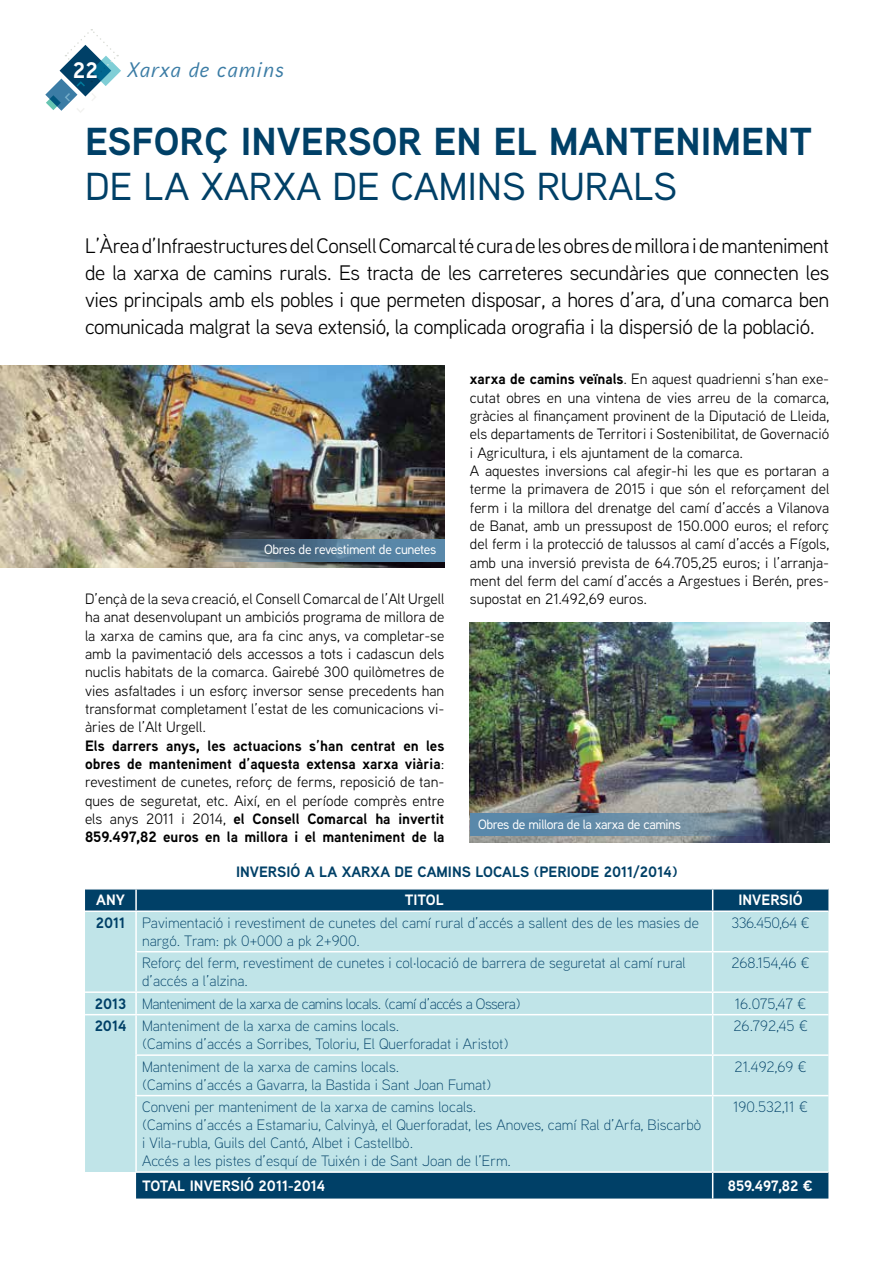
<style>
.page{position:relative;width:893px;height:1263px;background:#fff}
.page>*{position:absolute;margin:0;border:0;box-sizing:border-box;transform-origin:0 0}
.t1{font:700 39px "Aaux Next";color:#004067}
.t2{font:500 39px "Aaux Next";color:#004067}
.t3{font:700 22.5px "Aaux Next";color:#fff}
.t4{font:21px/27px "Aaux Next";letter-spacing:-.02em;color:#000;text-align:justify}
.t5{font:italic 500 21px "Aaux Next";letter-spacing:.06em;color:#3b7ca5}
.t6{font:15px/18.3px "Aaux Next";color:#000;text-align:justify}
.t7{font:300 15px/18px "Aaux Next";color:#004067}
.t8{font:700 15px/18.3px "Aaux Next";color:#000;text-align:justify}
.t9{font:300 15px "Aaux Next";letter-spacing:-.03em;color:#004067}
.t10{font:700 15px "Aaux Next";color:#fff}
.t11{font:700 15px "Aaux Next";color:#004067}
.t12{font:500 13.5px "Aaux Next";letter-spacing:-.03em;color:#fff}
.s1{font-weight:400}
.s2{font-weight:700}
</style>
<div class="page">
<div style="left:85px;top:912px;width:743px;height:260px;background:#c0e4e8"></div>
<div style="left:85px;top:889px;width:743px;height:21px;background:#004067"></div>
<hr style="left:135px;top:912px;width:2px;height:39px;background:#fff">
<hr style="left:712px;top:912px;width:1px;height:39px;background:#fff">
<hr style="left:135px;top:951px;width:578px;height:1px;background:#fff">
<hr style="left:135px;top:952px;width:2px;height:39px;background:#fff">
<hr style="left:713px;top:951px;width:115px;height:1px;background:#fff">
<hr style="left:712px;top:952px;width:1px;height:39px;background:#fff">
<hr style="left:85px;top:991px;width:51px;height:2px;background:#fff">
<hr style="left:136px;top:991px;width:577px;height:2px;background:#fff">
<hr style="left:135px;top:993px;width:2px;height:21px;background:#fff">
<hr style="left:713px;top:991px;width:115px;height:2px;background:#fff">
<svg style="left:712px;top:993px;width:1px;height:21px"></svg>
<hr style="left:85px;top:1014px;width:51px;height:1px;background:#fff">
<hr style="left:136px;top:1014px;width:577px;height:1px;background:#fff">
<hr style="left:135px;top:1015px;width:2px;height:39px;background:#fff">
<hr style="left:713px;top:1014px;width:115px;height:1px;background:#fff">
<hr style="left:712px;top:1015px;width:1px;height:39px;background:#fff">
<hr style="left:135px;top:1054px;width:578px;height:2px;background:#fff">
<hr style="left:135px;top:1056px;width:2px;height:39px;background:#fff">
<hr style="left:713px;top:1054px;width:115px;height:2px;background:#fff">
<hr style="left:712px;top:1056px;width:1px;height:39px;background:#fff">
<hr style="left:135px;top:1095px;width:578px;height:1px;background:#fff">
<hr style="left:135px;top:1096px;width:2px;height:75px;background:#fff">
<hr style="left:713px;top:1095px;width:115px;height:1px;background:#fff">
<hr style="left:712px;top:1096px;width:1px;height:75px;background:#fff">
<hr style="left:135px;top:1171px;width:578px;height:2px;background:#fff">
<hr style="left:713px;top:1171px;width:115px;height:2px;background:#fff">
<div style="left:136px;top:1172px;width:692px;height:26px;background:#004067"></div>
<svg style="left:45px;top:29px;width:76px;height:84px"></svg>
<img style="left:470px;top:622px;width:359px;height:220px">
<img style="left:0;top:366px;width:444px;height:201px">
<svg style="left:470px;top:814px;width:299px;height:22px;background:#63869f"></svg>
<svg style="left:207px;top:539px;width:237px;height:22px;background:#59798f"></svg>
<h2 class="t3" style="left:73px;top:54px;width:26px">22</h2>
<h3 class="t5" style="left:128px;top:55px;width:158px">Xarxa de camins</h3>
<h1 class="t1" style="left:85px;top:114px;width:729px">ESFORÇ INVERSOR EN EL MANTENIMENT</h1>
<h1 class="t2" style="left:85px;top:160px;width:594px">DE LA XARXA DE CAMINS RURALS</h1>
<p class="t4" style="left:85px;top:232px;width:746px">L’Àrea d’Infraestructures del Consell Comarcal té cura de les obres de millora i de manteniment de la xarxa de camins rurals. Es tracta de les carreteres secundàries que connecten les vies principals amb els pobles i que permeten disposar, a hores d’ara, d’una comarca ben comunicada malgrat la seva extensió, la complicada orografia i la dispersió de la població.</p>
<p class="t12" style="left:264px;top:540px;width:174px">Obres de revestiment de cunetes</p>
<p class="t6" style="left:85px;top:589px;width:361px">D’ençà de la seva creació, el Consell Comarcal de l’Alt Urgell ha anat desenvolupant un ambiciós programa de millora de la xarxa de camins que, ara fa cinc anys, va completar-se amb la pavimentació dels accessos a tots i cadascun dels nuclis habitats de la comarca. Gairebé 300 quilòmetres de vies asfaltades i un esforç inversor sense precedents han transformat completament l’estat de les comunicacions vi&shy;àries de l’Alt Urgell.</p>
<p class="t8" style="left:85px;top:736px;width:361px">Els darrers anys, les actuacions s’han centrat en les obres de manteniment d’aquesta extensa xarxa viària<span class="s1">: revestiment de cunetes, reforç de ferms, reposició de tan&shy;ques de seguretat, etc. Així, en el període comprès entre els anys 2011 i 2014,</span> el Consell Comarcal ha invertit 859.497,82 euros en la millora i el manteniment de la</p>
<p class="t6" style="left:470px;top:369px;width:361px;text-align:left"><span class="s2">xarxa de camins veïnals</span>. En aquest quadrienni s’han exe&shy;cutat obres en una vintena de vies arreu de la comarca, gràcies al finançament provinent de la Diputació de Lleida, els departaments de Territori i Sostenibilitat, de Governació i Agricultura, i els ajuntament de la comarca.<br>A aquestes inversions cal afegir-hi les que es portaran a terme la primavera de 2015 i que són el reforçament del ferm i la millora del drenatge del camí d’accés a Vilanova de Banat, amb un pressupost de 150.000 euros; el reforç del ferm i la protecció de talussos al camí d’accés a Fígols, amb una inversió prevista de 64.705,25 euros; i l’arranja&shy;ment del ferm del camí d’accés a Argestues i Berén, pres&shy;supostat en 21.492,69 euros.</p>
<p class="t12" style="left:478px;top:815px;width:204px">Obres de millora de la xarxa de camins</p>
<p class="t11" style="left:236px;top:861px;width:443px">INVERSIÓ A LA XARXA DE CAMINS LOCALS (PERIODE 2011/2014)</p>
<p class="t10" style="left:96px;top:889px;width:30px">ANY</p>
<p class="t10" style="left:405px;top:889px;width:41px">TITOL</p>
<p class="t10" style="left:738px;top:889px;width:66px">INVERSIÓ</p>
<p class="t7" style="left:142px;top:913px;width:558px;text-indent:-46px"><span class="s2">2011</span> Pavimentació i revestiment de cunetes del camí rural d’accés a sallent des de les masies de nargó. Tram: pk 0+000 a pk 2+900.</p>
<p class="t7" style="left:731px;top:913px;width:80px">336.450,64 €</p>
<p class="t7" style="left:142px;top:953px;width:545px">Reforç del ferm, revestiment de cunetes i col·locació de barrera de seguretat al camí rural d’accés a l’alzina.</p>
<p class="t7" style="left:731px;top:953px;width:80px">268.154,46 €</p>
<p class="t9" style="left:95px;top:993px;width:427px"><span class="s2">2013</span> Manteniment de la xarxa de camins locals. (camí d’accés a Ossera)</p>
<p class="t7" style="left:735px;top:994px;width:73px">16.075,47 €</p>
<p class="t7" style="left:142px;top:1016px;width:368px;text-indent:-47px"><span class="s2">2014</span> Manteniment de la xarxa de camins locals.<br>(Camins d’accés a Sorribes, Toloriu, El Querforadat i Aristot)</p>
<p class="t7" style="left:733px;top:1016px;width:76px">26.792,45 €</p>
<p class="t7" style="left:142px;top:1057px;width:351px">Manteniment de la xarxa de camins locals.<br>(Camins d’accés a Gavarra, la Bastida i Sant Joan Fumat)</p>
<p class="t7" style="left:734px;top:1057px;width:74px">21.492,69 €</p>
<p class="t7" style="left:142px;top:1097px;width:561px">Conveni per manteniment de la xarxa de camins locals.<br>(Camins d’accés a Estamariu, Calvinyà, el Querforadat, les Anoves, camí Ral d’Arfa, Biscarbò i Vila-rubla, Guils del Cantó, Albet i Castellbò.<br>Accés a les pistes d’esquí de Tuixén i de Sant Joan de l’Erm.</p>
<p class="t7" style="left:733px;top:1097px;width:76px">190.532,11 €</p>
<p class="t10" style="left:142px;top:1175px;width:185px">TOTAL INVERSIÓ 2011-2014</p>
<p class="t10" style="left:728px;top:1175px;width:87px">859.497,82 €</p>
</div>
